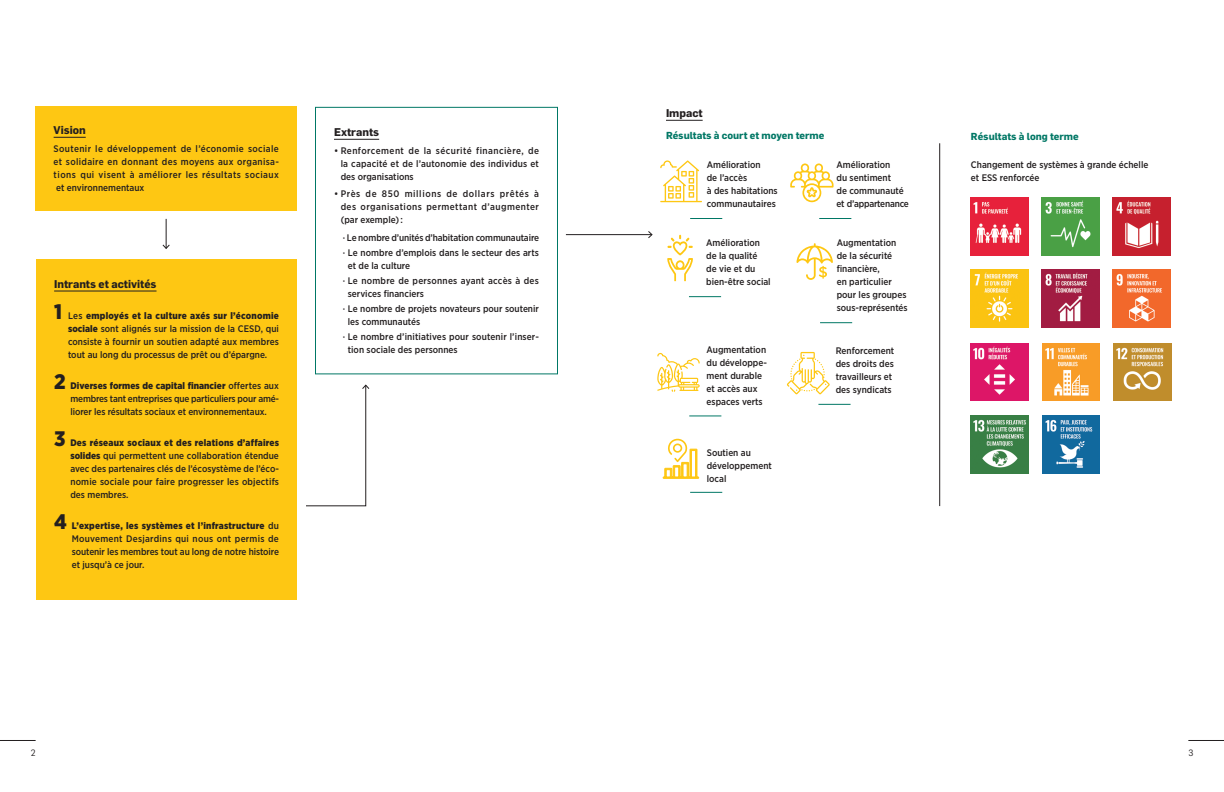
<style>
.page{position:relative;width:1224px;height:792px;background:#fff}
.page>*{position:absolute;margin:0;border:0;box-sizing:border-box;transform-origin:0 0}
.t1{font:700 11px "Flama";color:#231f20}
.t2{font:700 10px "Flama";color:#007765}
.t3{font:500 9.5px/13px "Gotham Narrow";color:#231f20}
.t4{font:9px "Flama";color:#231f20}
.s1{font-weight:900;font-size:21px}
.s2{font-weight:900}
</style>
<div class="page">
<hr style="left:0;top:740px;width:36px;height:1px;background:#231f20">
<hr style="left:1188px;top:740px;width:36px;height:1px;background:#231f20">
<div style="left:36px;top:106px;width:261px;height:104px;background:#fec713"></div>
<hr style="left:54px;top:137px;width:32px;height:1px;background:#231f20">
<hr style="left:334px;top:139px;width:45px;height:1px;background:#231f20">
<div style="left:315px;top:107px;width:243px;height:267px;border:1px solid #007765"></div>
<div style="left:36px;top:260px;width:261px;height:340px;background:#fec713"></div>
<hr style="left:54px;top:291px;width:103px;height:1px;background:#231f20">
<svg style="left:162px;top:219px;width:8px;height:30px"></svg>
<hr style="left:666px;top:120px;width:37px;height:1px;background:#231f20">
<svg style="left:660px;top:160px;width:42px;height:42px"></svg>
<svg style="left:790px;top:163px;width:44px;height:39px"></svg>
<hr style="left:690px;top:218px;width:32px;height:1px;background:#007765">
<hr style="left:820px;top:322px;width:32px;height:1px;background:#007765">
<hr style="left:690px;top:492px;width:32px;height:1px;background:#007765">
<hr style="left:819px;top:218px;width:32px;height:1px;background:#007765">
<hr style="left:689px;top:415px;width:32px;height:1px;background:#007765">
<hr style="left:689px;top:296px;width:32px;height:1px;background:#007765">
<hr style="left:818px;top:404px;width:33px;height:1px;background:#007765">
<svg style="left:667px;top:235px;width:26px;height:46px"></svg>
<svg style="left:796px;top:243px;width:37px;height:37px"></svg>
<svg style="left:657px;top:353px;width:43px;height:39px"></svg>
<svg style="left:787px;top:352px;width:43px;height:42px"></svg>
<svg style="left:663px;top:439px;width:36px;height:40px"></svg>
<img style="left:971px;top:198px;width:58px;height:57px">
<img style="left:1042px;top:198px;width:58px;height:57px">
<img style="left:1113px;top:198px;width:57px;height:57px">
<img style="left:971px;top:270px;width:58px;height:58px">
<img style="left:1042px;top:270px;width:58px;height:58px">
<img style="left:1113px;top:270px;width:57px;height:58px">
<img style="left:971px;top:343px;width:58px;height:58px">
<img style="left:1042px;top:343px;width:58px;height:58px">
<img style="left:1114px;top:343px;width:57px;height:58px">
<img style="left:971px;top:416px;width:58px;height:57px">
<img style="left:1042px;top:416px;width:58px;height:57px">
<svg style="left:306px;top:384px;width:64px;height:122px"></svg>
<hr style="left:566px;top:234px;width:86px;height:1px;background:#231f20">
<svg style="left:648px;top:231px;width:5px;height:7px"></svg>
<hr style="left:939px;top:143px;width:1px;height:363px;background:#231f20">
<p class="t1" style="left:54px;top:122px;width:34px">Vision</p>
<p class="t3" style="left:54px;top:142px;width:227px;text-align:justify">Soutenir le développement de l’économie sociale et solidaire en donnant des moyens aux organisa&shy;tions qui visent à améliorer les résultats sociaux et environnementaux</p>
<p class="t1" style="left:54px;top:276px;width:104px">Intrants et activités</p>
<p class="t3" style="left:68px;top:309px;width:212px;text-align:justify;text-indent:-14px"><span class="s1">1</span> Les <span class="s2">employés et la culture axés sur l’économie sociale</span> sont alignés sur la mission de la CESD, qui consiste à fournir un soutien adapté aux membres tout au long du processus de prêt ou d’épargne.</p>
<p class="t3" style="left:71px;top:379px;width:210px;text-align:justify;text-indent:-16px"><span class="s1">2</span> <span class="s2">Diverses formes de capital financier</span> offertes aux membres tant entreprises que particuliers pour amé&shy;liorer les résultats sociaux et environnementaux.</p>
<p class="t3" style="left:70px;top:436px;width:210px;text-align:justify;text-indent:-16px"><span class="s1">3</span> <span class="s2">Des réseaux sociaux et des relations d’affaires solides</span> qui permettent une collaboration étendue avec des partenaires clés de l’écosystème de l’éco&shy;nomie sociale pour faire progresser les objectifs des membres.</p>
<p class="t3" style="left:72px;top:519px;width:209px;text-align:justify;text-indent:-18px"><span class="s1">4</span> <span class="s2">L’expertise, les systèmes et l’infrastructure</span> du Mouvement Desjardins qui nous ont permis de soutenir les membres tout au long de notre histoire et jusqu’à ce jour.</p>
<p class="t1" style="left:334px;top:124px;width:47px">Extrants</p>
<p class="t3" style="left:341px;top:144px;width:200px;text-align:justify;text-indent:-7px">• Renforcement de la sécurité financière, de la capacité et de l’autonomie des individus et des organisations</p>
<p class="t3" style="left:341px;top:187px;width:200px;text-align:justify;text-indent:-7px">• Près de 850 millions de dollars prêtés à des organisations permettant d’augmenter (par exemple) :</p>
<p class="t3" style="left:343px;top:231px;width:198px">· Le nombre d’unités d’habitation communautaire</p>
<p class="t3" style="left:348px;top:246px;width:193px;text-indent:-5px">· Le nombre d’emplois dans le secteur des arts et de la culture</p>
<p class="t3" style="left:348px;top:274px;width:193px;text-indent:-5px">· Le nombre de personnes ayant accès à des services financiers</p>
<p class="t3" style="left:348px;top:302px;width:193px;text-indent:-5px">· Le nombre de projets novateurs pour soutenir les communautés</p>
<p class="t3" style="left:348px;top:330px;width:193px;text-indent:-5px">· Le nombre d’initiatives pour soutenir l’inser&shy;tion sociale des personnes</p>
<p class="t1" style="left:666px;top:105px;width:38px">Impact</p>
<p class="t2" style="left:666px;top:128px;width:160px">Résultats à court et moyen terme</p>
<p class="t3" style="left:707px;top:158px;width:72px">Amélioration<br>de l’accès<br>à des habitations communautaires</p>
<p class="t3" style="left:706px;top:236px;width:66px">Amélioration de la qualité<br>de vie et du bien-être social</p>
<p class="t3" style="left:837px;top:158px;width:74px">Amélioration<br>du sentiment<br>de communauté et d’appartenance</p>
<p class="t3" style="left:837px;top:236px;width:73px">Augmentation de la sécurité financière,<br>en particulier pour les groupes sous-représentés</p>
<p class="t3" style="left:707px;top:343px;width:62px">Augmentation du développe&shy;ment durable et accès aux espaces verts</p>
<p class="t3" style="left:836px;top:344px;width:60px">Renforcement des droits des travailleurs et des syndicats</p>
<p class="t3" style="left:707px;top:446px;width:67px">Soutien au développement local</p>
<p class="t2" style="left:971px;top:129px;width:109px">Résultats à long terme</p>
<p class="t3" style="left:971px;top:158px;width:179px">Changement de systèmes à grande échelle et ESS renforcée</p>
<p class="t4" style="left:31px;top:747px;width:6px">2</p>
<p class="t4" style="left:1188px;top:747px;width:6px">3</p>
</div>
